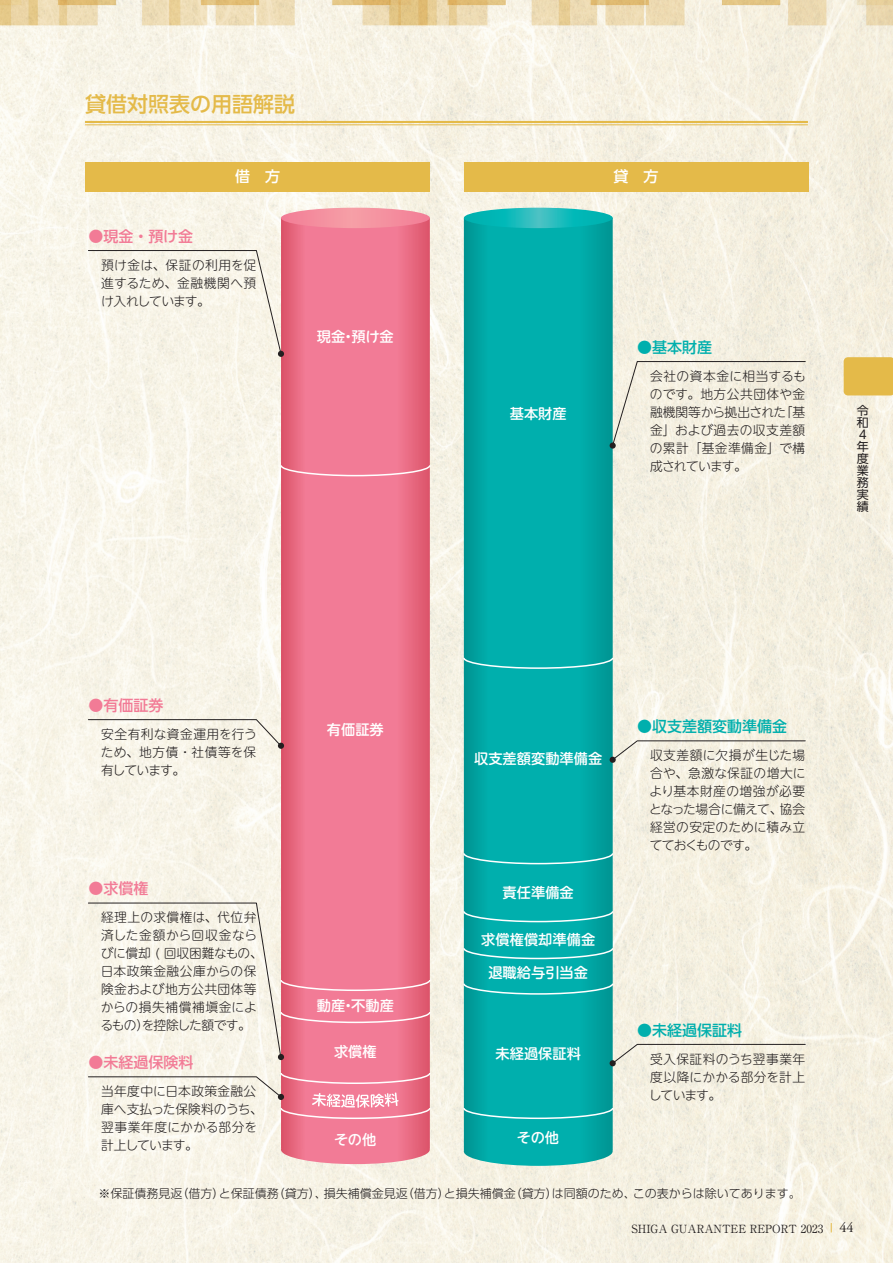
<style>
.page{position:relative;width:893px;height:1263px;background:#fff}
.page>*{position:absolute;margin:0;border:0;box-sizing:border-box;transform-origin:0 0}
._06藍-中見出し{font:500 21px "UD Shin Go Pro";color:#e4ba49}
.t1{font:500 15px "UD Shin Go Pr 6";color:#f27b96}
.t2{font:500 15px "UD Shin Go Pr 6";color:#00afad}
.t3{font:500 15px "UD Shin Go Pr 6";color:#fff}
.t4{font:500 14.25px "UD Shin M Go Pr 6";color:#fff}
.t5{font:14.25px "Adobe Garamond Pro";color:#231f20}
.t6{font:300 12.75px/18px "UD Shin M Go Pr 6";letter-spacing:.01em;color:#231f20;text-align:justify}
.t7{font:300 12px "UD Shin Go Pr 6";color:#231f20}
.t8{font:12px/12px "UD Shin Go Pr 6";color:#231f20}
.基本-本文{font:11.25px "Ryumin Pro";color:#231f20}
</style>
<div class="page">
<img style="left:0;top:87px;width:893px;height:1176px">
<img style="left:0;top:0;width:893px;height:87px">
<hr style="left:85px;top:121px;width:723px;height:2px;background:#e4ba49">
<hr style="left:85px;top:124px;width:723px;height:1px;background:#e4ba49">
<svg style="left:464px;top:1150px;width:149px;height:16px;background:#32b9b4"></svg>
<svg style="left:464px;top:228px;width:149px;height:922px;background:#00a9a7"></svg>
<svg style="left:464px;top:208px;width:149px;height:20px;background:#2abcbb"></svg>
<svg style="left:281px;top:1149px;width:149px;height:15px;background:#f08fa1"></svg>
<svg style="left:281px;top:228px;width:149px;height:921px;background:#ed738c"></svg>
<svg style="left:281px;top:208px;width:149px;height:20px;background:#f395a2"></svg>
<svg style="left:612px;top:361px;width:194px;height:85px;background:#efebdd"></svg>
<div style="left:85px;top:162px;width:345px;height:30px;background:#e4ba49"></div>
<div style="left:464px;top:162px;width:344px;height:30px;background:#e4ba49"></div>
<svg style="left:88px;top:250px;width:196px;height:107px;background:#f4efe3"></svg>
<svg style="left:88px;top:719px;width:196px;height:30px;background:#efeadf"></svg>
<div style="left:610px;top:442px;width:6px;height:7px;background:#231f20;border-radius:50%"></div>
<svg style="left:610px;top:740px;width:196px;height:23px;background:#e7e5d7"></svg>
<svg style="left:610px;top:1044px;width:196px;height:22px;background:#e7e5d6"></svg>
<svg style="left:280px;top:464px;width:151px;height:13px;background:#ef859b"></svg>
<svg style="left:462px;top:656px;width:152px;height:14px;background:#20b3b1"></svg>
<svg style="left:462px;top:852px;width:152px;height:13px;background:#22b4b2"></svg>
<svg style="left:462px;top:910px;width:152px;height:13px;background:#22b4b2"></svg>
<svg style="left:462px;top:947px;width:152px;height:13px;background:#22b4b2"></svg>
<svg style="left:462px;top:982px;width:152px;height:13px;background:#22b4b2"></svg>
<svg style="left:462px;top:1106px;width:152px;height:14px;background:#20b4b1"></svg>
<svg style="left:88px;top:903px;width:343px;height:157px;background:#f2bcc0"></svg>
<svg style="left:88px;top:1071px;width:343px;height:49px;background:#f1c1c4"></svg>
<div style="left:844px;top:357px;width:49px;height:38px;background:#e4ba49"></div>
<p class="_06藍-中見出し" style="left:85px;top:87px;width:211px">貸借対照表の用語解説</p>
<p class="t3" style="left:235px;top:164px;width:46px">借　方</p>
<p class="t3" style="left:614px;top:164px;width:46px">貸　方</p>
<p class="t1" style="left:88px;top:224px;width:106px">●現金・預け金</p>
<p class="t6" style="left:101px;top:255px;width:157px">預け金は、保証の利用を促進するため、金融機関へ預け入れしています。</p>
<p class="t4" style="left:317px;top:324px;width:78px">現金・預け金</p>
<p class="t4" style="left:510px;top:402px;width:58px">基本財産</p>
<p class="t2" style="left:637px;top:335px;width:76px">●基本財産</p>
<p class="t6" style="left:650px;top:366px;width:157px">会社の資本金に相当するものです。地方公共団体や金融機関等から拠出された「基金」および過去の収支差額の累計「基金準備金」で構成されています。</p>
<p class="t8" style="left:857px;top:404px;width:13px">令和<br>４年度業務実績</p>
<p class="t1" style="left:88px;top:693px;width:76px">●有価証券</p>
<p class="t6" style="left:101px;top:724px;width:158px">安全有利な資金運用を行うため、地方債・社債等を保有しています。</p>
<p class="t1" style="left:88px;top:876px;width:61px">●求償権</p>
<p class="t6" style="left:100px;top:908px;width:164px;text-align:left">経理上の求償権は、代位弁済した金額から回収金ならびに償却 ( 回収困難なもの、日本政策金融公庫からの保険金および地方公共団体等からの損失補償補塡金によるもの）を控除した額です。</p>
<p class="t1" style="left:88px;top:1050px;width:106px">●未経過保険料</p>
<p class="t6" style="left:101px;top:1081px;width:163px;text-align:left">当年度中に日本政策金融公庫へ支払った保険料のうち、翌事業年度にかかる部分を計上しています。</p>
<p class="t4" style="left:327px;top:718px;width:58px">有価証券</p>
<p class="t4" style="left:317px;top:993px;width:79px">動産・不動産</p>
<p class="t4" style="left:334px;top:1040px;width:44px">求償権</p>
<p class="t4" style="left:334px;top:1127px;width:44px">その他</p>
<p class="t4" style="left:474px;top:747px;width:130px">収支差額変動準備金</p>
<p class="t4" style="left:503px;top:881px;width:73px">責任準備金</p>
<p class="t4" style="left:481px;top:927px;width:115px">求償権償却準備金</p>
<p class="t4" style="left:488px;top:961px;width:101px">退職給与引当金</p>
<p class="t4" style="left:495px;top:1041px;width:87px">未経過保証料</p>
<p class="t4" style="left:517px;top:1125px;width:44px">その他</p>
<p class="t2" style="left:637px;top:714px;width:151px">●収支差額変動準備金</p>
<p class="t6" style="left:649px;top:745px;width:158px">収支差額に欠損が生じた場合や、急激な保証の増大により基本財産の増強が必要となった場合に備えて、協会経営の安定のために積み立てておくものです。</p>
<p class="t2" style="left:637px;top:1018px;width:106px">●未経過保証料</p>
<p class="t6" style="left:649px;top:1049px;width:158px">受入保証料のうち翌事業年度以降にかかる部分を計上しています。</p>
<p class="t7" style="left:99px;top:1183px;width:703px">※保証債務見返（借方）と保証債務（貸方）、損失補償金見返（借方）と損失補償金（貸方）は同額のため、この表からは除いてあります。</p>
<p class="基本-本文" style="left:631px;top:1219px;width:193px">SHIGA GUARANTEE REPORT 2023</p>
<p class="t5" style="left:839px;top:1219px;width:16px">44</p>
</div>
